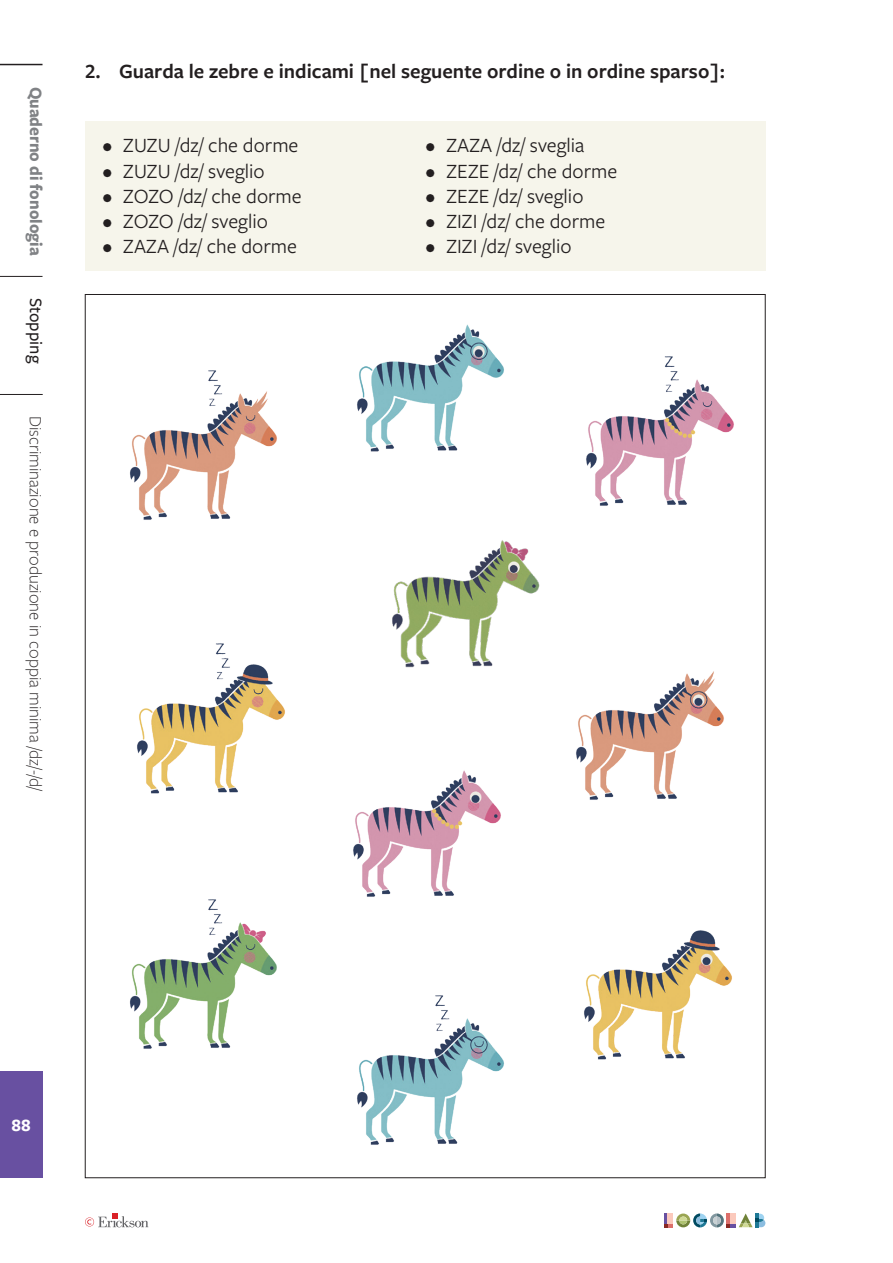
<style>
.page{position:relative;width:893px;height:1263px;background:#fff}
.page>*{position:absolute;margin:0;border:0;box-sizing:border-box;transform-origin:0 0}
.t1{font:21px "Freight Sans Pro";color:#231f20}
.t2{font:600 21px "Freight Sans Pro";color:#231f20}
.t3{font:300 18px "Freight Sans Pro";color:#231f20}
.t4{font:700 18px "Freight Sans Pro";color:#808285;scale:.95 1}
.t5{font:500 18px "Freight Sans Pro";color:#231f20}
.t6{font:700 18px "Freight Sans Pro";color:#fff}
</style>
<div class="page">
<hr style="left:0;top:64px;width:43px;height:1px;background:#231f20">
<hr style="left:0;top:276px;width:43px;height:1px;background:#231f20">
<hr style="left:0;top:394px;width:43px;height:1px;background:#231f20">
<div style="left:0;top:1071px;width:43px;height:107px;background:#6850a1"></div>
<svg style="left:85px;top:1213px;width:63px;height:14px"></svg>
<svg style="left:664px;top:1213px;width:101px;height:14px"></svg>
<div style="left:85px;top:121px;width:680px;height:149px;background:#f6f5eb"></div>
<img style="left:130px;top:370px;width:147px;height:150px">
<img style="left:576px;top:671px;width:148px;height:129px">
<img style="left:584px;top:930px;width:148px;height:130px">
<img style="left:586px;top:356px;width:148px;height:150px">
<img style="left:336px;top:995px;width:176px;height:184px">
<img style="left:130px;top:899px;width:147px;height:150px">
<img style="left:336px;top:270px;width:176px;height:182px">
<img style="left:137px;top:643px;width:148px;height:151px">
<img style="left:392px;top:540px;width:148px;height:128px">
<img style="left:353px;top:770px;width:148px;height:127px">
<p class="t4" style="left:49px;top:87px;width:179px;rotate:90deg">Quaderno di fonologia</p>
<p class="t5" style="left:48px;top:298px;width:67px;rotate:90deg">Stopping</p>
<p class="t3" style="left:48px;top:415px;width:378px;rotate:90deg">Discriminazione e produzione in coppia minima /dz/-/d/</p>
<p class="t2" style="left:85px;top:57px;width:642px">2. Guarda le zebre e indicami [nel seguente ordine o in ordine sparso]:</p>
<p class="t1" style="left:102px;top:131px;width:198px">• ZUZU /dz/ che dorme</p>
<p class="t1" style="left:102px;top:157px;width:164px">• ZUZU /dz/ sveglio</p>
<p class="t1" style="left:102px;top:182px;width:201px">• ZOZO /dz/ che dorme</p>
<p class="t1" style="left:102px;top:207px;width:167px">• ZOZO /dz/ sveglio</p>
<p class="t1" style="left:102px;top:232px;width:196px">• ZAZA /dz/ che dorme</p>
<p class="t1" style="left:425px;top:131px;width:161px">• ZAZA /dz/ sveglia</p>
<p class="t1" style="left:425px;top:157px;width:194px">• ZEZE /dz/ che dorme</p>
<p class="t1" style="left:425px;top:182px;width:160px">• ZEZE /dz/ sveglio</p>
<p class="t1" style="left:425px;top:207px;width:182px">• ZIZI /dz/ che dorme</p>
<p class="t1" style="left:425px;top:232px;width:148px">• ZIZI /dz/ sveglio</p>
<p class="t6" style="left:12px;top:1113px;width:21px">88</p>
</div>
